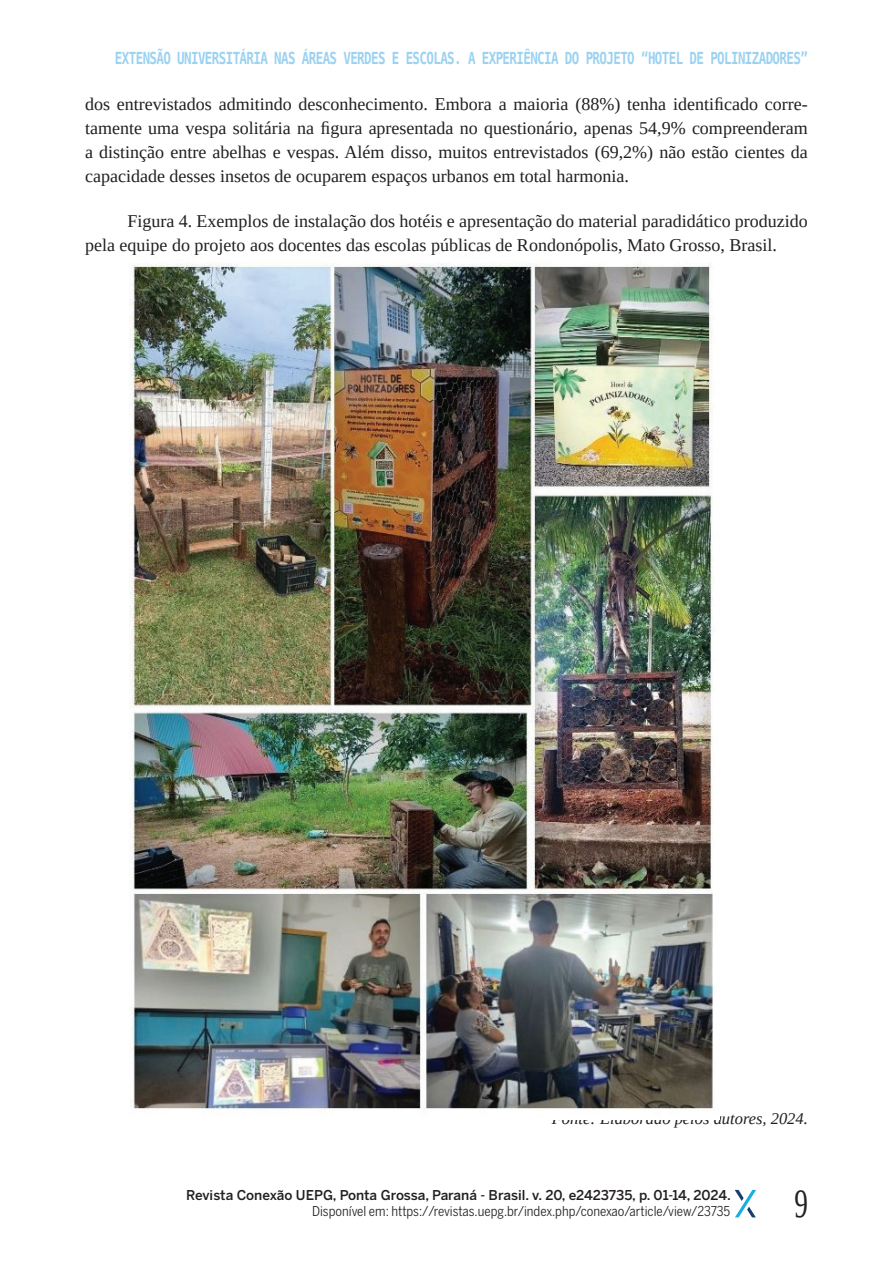
<style>
.page{position:relative;width:893px;height:1263px;background:#fff}
.page>*{position:absolute;margin:0;border:0;box-sizing:border-box;transform-origin:0 0}
.t1{font:39.9px "Liberation Serif";color:#231f20;scale:.68 1}
.t2{font:18px/24px "Liberation Serif";color:#231f20;text-align:justify}
.t3{font:700 16.5px "DejaVu Sans Mono";letter-spacing:-.05em;color:#9bd2f1;scale:.76 1}
.t4{font:italic 16.5px "Liberation Serif";color:#231f20}
.t5{font:13.5px "Benton Sans Cond";color:#231f20}
.t6{font:500 13.5px "Benton Sans";color:#231f20}
</style>
<div class="page">
<svg style="left:735px;top:1190px;width:21px;height:27px"></svg>
<img style="left:129px;top:263px;width:585px;height:846px">
<p class="t3" style="left:115px;top:47px;width:913px">EXTENSÃO UNIVERSITÁRIA NAS ÁREAS VERDES E ESCOLAS. A EXPERIÊNCIA DO PROJETO “HOTEL DE POLINIZADORES”</p>
<p class="t2" style="left:85px;top:92px;width:724px">dos entrevistados admitindo desconhecimento. Embora a maioria (88%) tenha identificado corre&shy;tamente uma vespa solitária na figura apresentada no questionário, apenas 54,9% compreenderam a distinção entre abelhas e vespas. Além disso, muitos entrevistados (69,2%) não estão cientes da capacidade desses insetos de ocuparem espaços urbanos em total harmonia.</p>
<p class="t2" style="left:85px;top:209px;width:724px;text-indent:43px">Figura 4. Exemplos de instalação dos hotéis e apresentação do material paradidático produzido pela equipe do projeto aos docentes das escolas públicas de Rondonópolis, Mato Grosso, Brasil.</p>
<p class="t4" style="left:552px;top:1107px;width:258px">Fonte: Elaborado pelos autores, 2024.</p>
<p class="t6" style="left:186px;top:1187px;width:546px">Revista Conexão UEPG, Ponta Grossa, Paraná - Brasil. v. 20, e2423735, p. 01-14, 2024.</p>
<p class="t5" style="left:312px;top:1203px;width:420px">Disponível em: https://revistas.uepg.br/index.php/conexao/article/view/23735</p>
<h1 class="t1" style="left:794px;top:1178px;width:21px">9</h1>
</div>
